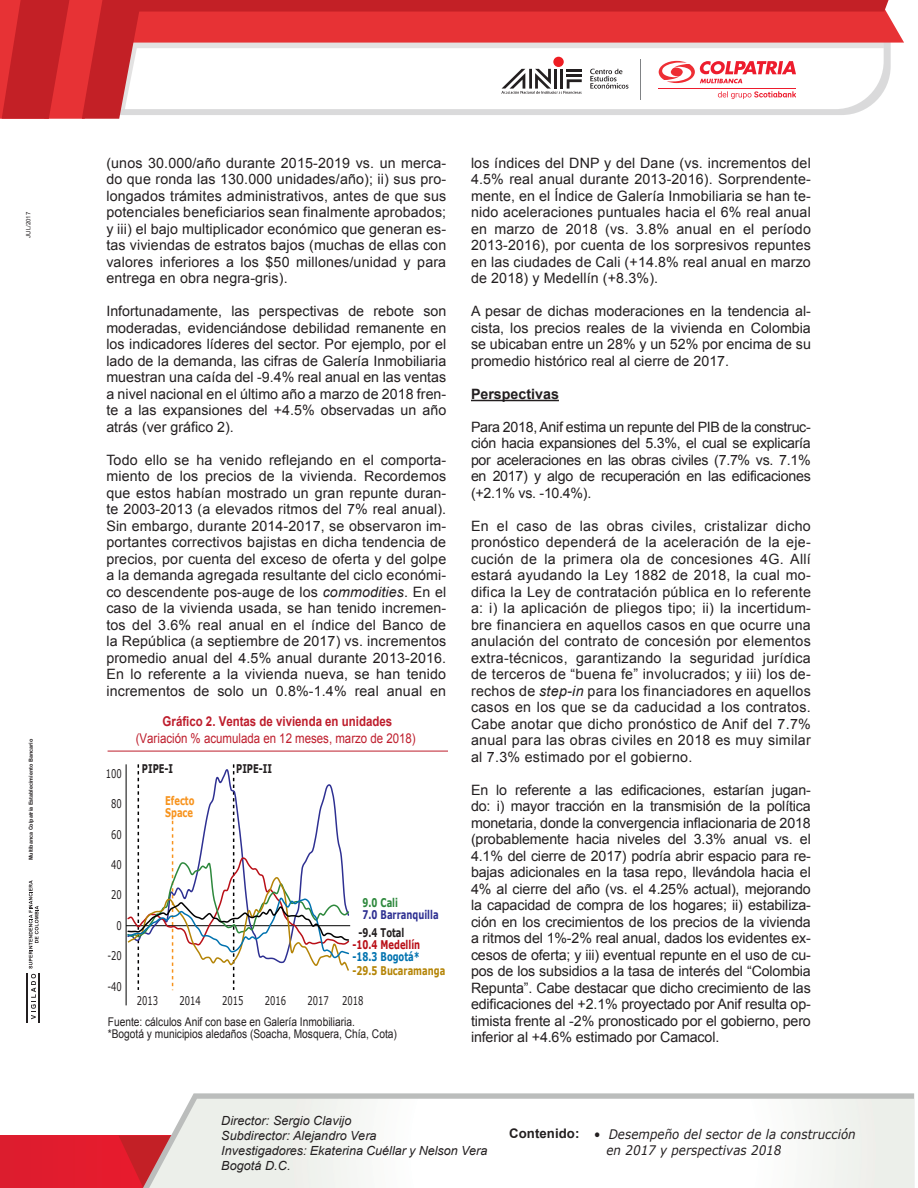
<style>
.page{position:relative;width:918px;height:1188px;background:#fff}
.page>*{position:absolute;margin:0;border:0;box-sizing:border-box;transform-origin:0 0}
.TEXTO{font:14.25px/16.5px "Arial";letter-spacing:.005em;color:#231f20;text-align:justify}
.TEXTO-2{font:700 14.25px "Arial";color:#231f20}
.t1{font:13.5px/16.5px "Arial";color:#be1d2c;text-align:center;scale:.85 1}
.PIE_DE_PAGINA{font:italic 13.2px "Verdana";letter-spacing:.005em;color:#231f20;scale:.9 1}
.PIE_DE_PAGINA-2{font:700 13.2px "Arial";letter-spacing:.005em;color:#231f20}
.PIE_DE_PAGINA-3{font:italic 12.6px/15.1px "Arial";letter-spacing:.005em;color:#231f20}
.t2{font:12px/12.3px "Arial";color:#231f20;scale:.85 1}
.t3{font:12px "Verdana";color:#231f20;scale:.7 1}
.t4{font:700 12px "Verdana";color:#231f20;scale:.7 1}
.t5{font:700 12px/11.4px "Verdana";color:#2e3092;scale:.7 1}
.t6{font:700 12px "Verdana";color:#b48406;scale:.7 1}
.t7{font:700 12px "Verdana";color:#b90f17;scale:.7 1}
.t8{font:700 12px "Verdana";color:#0072af;scale:.7 1}
.t9{font:700 12px/11.2px "Verdana";color:#f7931d;scale:.7 1}
.t10{font:6px "Arial";color:#231f20}
.t11{font:700 5.4px "Arial";color:#231f20}
.s1{font-style:italic}
.s2{font-weight:700}
.s3{color:#2d883c}
</style>
<div class="page">
<svg style="left:0;top:0;width:904px;height:119px"></svg>
<div style="left:0;top:1136px;width:195px;height:52px;background:#e21c2e"></div>
<svg style="left:119px;top:1136px;width:23px;height:48px"></svg>
<svg style="left:142px;top:1093px;width:772px;height:95px;fill:#bbbdbc"></svg>
<svg style="left:148px;top:1099px;width:766px;height:89px"></svg>
<svg style="left:29px;top:880px;width:10px;height:139px"></svg>
<hr style="left:38px;top:973px;width:2px;height:50px;background:#231f20">
<hr style="left:27px;top:973px;width:1px;height:50px;background:#231f20">
<hr style="left:471px;top:400px;width:88px;height:1px;background:#231f20">
<hr style="left:108px;top:751px;width:340px;height:1px;background:#be1d2c">
<hr style="left:126px;top:764px;width:1px;height:241px;background:#000001">
<svg style="left:126px;top:764px;width:225px;height:226px"></svg>
<p class="t10" style="left:25px;top:238px;width:27px;rotate:-90deg">JUL/2017</p>
<p class="t11" style="left:27px;top:860px;width:123px;rotate:-90deg">Multibanca Colpatria Establecimiento Bancario</p>
<p class="TEXTO" style="left:106px;top:155px;width:341px">(unos 30.000/año durante 2015-2019 vs. un merca&shy;do que ronda las 130.000 unidades/año); ii) sus pro&shy;longados trámites administrativos, antes de que sus potenciales beneficiarios sean finalmente aprobados; y iii) el bajo multiplicador económico que generan es&shy;tas viviendas de estratos bajos (muchas de ellas con valores inferiores a los $50 millones/unidad y para entrega en obra negra-gris).</p>
<p class="TEXTO" style="left:106px;top:303px;width:341px">Infortunadamente, las perspectivas de rebote son moderadas, evidenciándose debilidad remanente en los indicadores líderes del sector. Por ejemplo, por el lado de la demanda, las cifras de Galería Inmobiliaria muestran una caída del -9.4% real anual en las ventas a nivel nacional en el último año a marzo de 2018 fren&shy;te a las expansiones del +4.5% observadas un año atrás (ver gráfico 2).</p>
<p class="TEXTO" style="left:106px;top:452px;width:341px">Todo ello se ha venido reflejando en el comporta&shy;miento de los precios de la vivienda. Recordemos que estos habían mostrado un gran repunte duran&shy;te 2003-2013 (a elevados ritmos del 7% real anual).<br>Sin embargo, durante 2014-2017, se observaron im&shy;portantes correctivos bajistas en dicha tendencia de precios, por cuenta del exceso de oferta y del golpe a la demanda agregada resultante del ciclo económi&shy;co descendente pos-auge de los <span class="s1">commodities</span>. En el caso de la vivienda usada, se han tenido incremen&shy;tos del 3.6% real anual en el índice del Banco de la República (a septiembre de 2017) vs. incrementos promedio anual del 4.5% anual durante 2013-2016.<br>En lo referente a la vivienda nueva, se han tenido incrementos de solo un 0.8%-1.4% real anual en</p>
<p class="t3" style="left:106px;top:765px;width:24px">100</p>
<p class="t3" style="left:111px;top:796px;width:17px">80</p>
<p class="t3" style="left:111px;top:826px;width:17px">60</p>
<p class="t3" style="left:111px;top:856px;width:17px">40</p>
<p class="t3" style="left:111px;top:887px;width:17px">20</p>
<p class="t3" style="left:117px;top:917px;width:9px">0</p>
<p class="t3" style="left:107px;top:948px;width:22px">-20</p>
<p class="t3" style="left:107px;top:978px;width:22px">-40</p>
<p class="t1" style="left:136px;top:714px;width:331px"><span class="s2">Gráfico 2. Ventas de vivienda en unidades </span>(Variación % acumulada en 12 meses, marzo de 2018)</p>
<p class="t4" style="left:142px;top:760px;width:46px">PIPE-I</p>
<p class="t9" style="left:165px;top:795px;width:44px">Efecto<br>Space</p>
<p class="t4" style="left:236px;top:760px;width:53px">PIPE-II</p>
<p class="t5" style="left:363px;top:897px;width:110px"><span class="s3">9.0 Cali<br></span>7.0 Barranquilla</p>
<p class="t7" style="left:353px;top:936px;width:98px">-10.4 Medellín</p>
<p class="t4" style="left:358px;top:924px;width:67px">-9.4 Total</p>
<p class="t8" style="left:353px;top:948px;width:98px">-18.3 Bogotá*</p>
<p class="t6" style="left:353px;top:962px;width:134px">-29.5 Bucaramanga</p>
<p class="t3" style="left:137px;top:993px;width:32px">2013</p>
<p class="t3" style="left:179px;top:993px;width:32px">2014</p>
<p class="t3" style="left:222px;top:993px;width:32px">2015</p>
<p class="t3" style="left:265px;top:993px;width:32px">2016</p>
<p class="t3" style="left:308px;top:993px;width:81px">2017 2018</p>
<p class="t2" style="left:108px;top:1016px;width:342px">Fuente: cálculos Anif con base en Galería Inmobiliaria.<br>*Bogotá y municipios aledaños (Soacha, Mosquera, Chía, Cota)</p>
<p class="TEXTO" style="left:471px;top:155px;width:341px">los índices del DNP y del Dane (vs. incrementos del 4.5% real anual durante 2013-2016). Sorprendente&shy;mente, en el Índice de Galería Inmobiliaria se han te&shy;nido aceleraciones puntuales hacia el 6% real anual en marzo de 2018 (vs. 3.8% anual en el período 2013-2016), por cuenta de los sorpresivos repuntes en las ciudades de Cali (+14.8% real anual en marzo de 2018) y Medellín (+8.3%).</p>
<p class="TEXTO" style="left:471px;top:303px;width:341px">A pesar de dichas moderaciones en la tendencia al&shy;cista, los precios reales de la vivienda en Colombia se ubicaban entre un 28% y un 52% por encima de su promedio histórico real al cierre de 2017.</p>
<p class="TEXTO-2" style="left:471px;top:384px;width:89px">Perspectivas</p>
<p class="TEXTO" style="left:471px;top:419px;width:341px">Para 2018, Anif estima un repunte del PIB de la construc&shy;ción hacia expansiones del 5.3%, el cual se explicaría por aceleraciones en las obras civiles (7.7% vs. 7.1% en 2017) y algo de recuperación en las edificaciones (+2.1% vs. -10.4%).</p>
<p class="TEXTO" style="left:471px;top:518px;width:341px">En el caso de las obras civiles, cristalizar dicho pronóstico dependerá de la aceleración de la eje&shy;cución de la primera ola de concesiones 4G. Allí estará ayudando la Ley 1882 de 2018, la cual mo&shy;difica la Ley de contratación pública en lo referente a: i) la aplicación de pliegos tipo; ii) la incertidum&shy;bre financiera en aquellos casos en que ocurre una anulación del contrato de concesión por elementos extra-técnicos, garantizando la seguridad jurídica de terceros de “buena fe” involucrados; y iii) los de&shy;rechos de <span class="s1">step-in</span> para los financiadores en aquellos casos en los que se da caducidad a los contratos.<br>Cabe anotar que dicho pronóstico de Anif del 7.7% anual para las obras civiles en 2018 es muy similar al 7.3% estimado por el gobierno.</p>
<p class="TEXTO" style="left:471px;top:782px;width:341px">En lo referente a las edificaciones, estarían jugan&shy;do: i) mayor tracción en la transmisión de la política monetaria, donde la convergencia inflacionaria de 2018 (probablemente hacia niveles del 3.3% anual vs. el 4.1% del cierre de 2017) podría abrir espacio para re&shy;bajas adicionales en la tasa repo, llevándola hacia el 4% al cierre del año (vs. el 4.25% actual), mejorando la capacidad de compra de los hogares; ii) estabiliza&shy;ción en los crecimientos de los precios de la vivienda a ritmos del 1%-2% real anual, dados los evidentes ex&shy;cesos de oferta; y iii) eventual repunte en el uso de cu&shy;pos de los subsidios a la tasa de interés del “Colombia Repunta”. Cabe destacar que dicho crecimiento de las edificaciones del +2.1% proyectado por Anif resulta op&shy;timista frente al -2% pronosticado por el gobierno, pero inferior al +4.6% estimado por Camacol.</p>
<p class="PIE_DE_PAGINA-3" style="left:221px;top:1113px;width:132px">Director: Sergio Clavijo</p>
<p class="PIE_DE_PAGINA-3" style="left:221px;top:1128px;width:157px">Subdirector: Alejandro Vera</p>
<p class="PIE_DE_PAGINA-3" style="left:221px;top:1143px;width:268px">Investigadores: Ekaterina Cuéllar y Nelson Vera<br>Bogotá D.C.</p>
<p class="PIE_DE_PAGINA-2" style="left:509px;top:1125px;width:72px">Contenido:</p>
<p class="PIE_DE_PAGINA" style="left:594px;top:1125px;width:293px">• Desempeño del sector de la construcción</p>
<p class="PIE_DE_PAGINA" style="left:607px;top:1141px;width:196px">en 2017 y perspectivas 2018</p>
</div>
